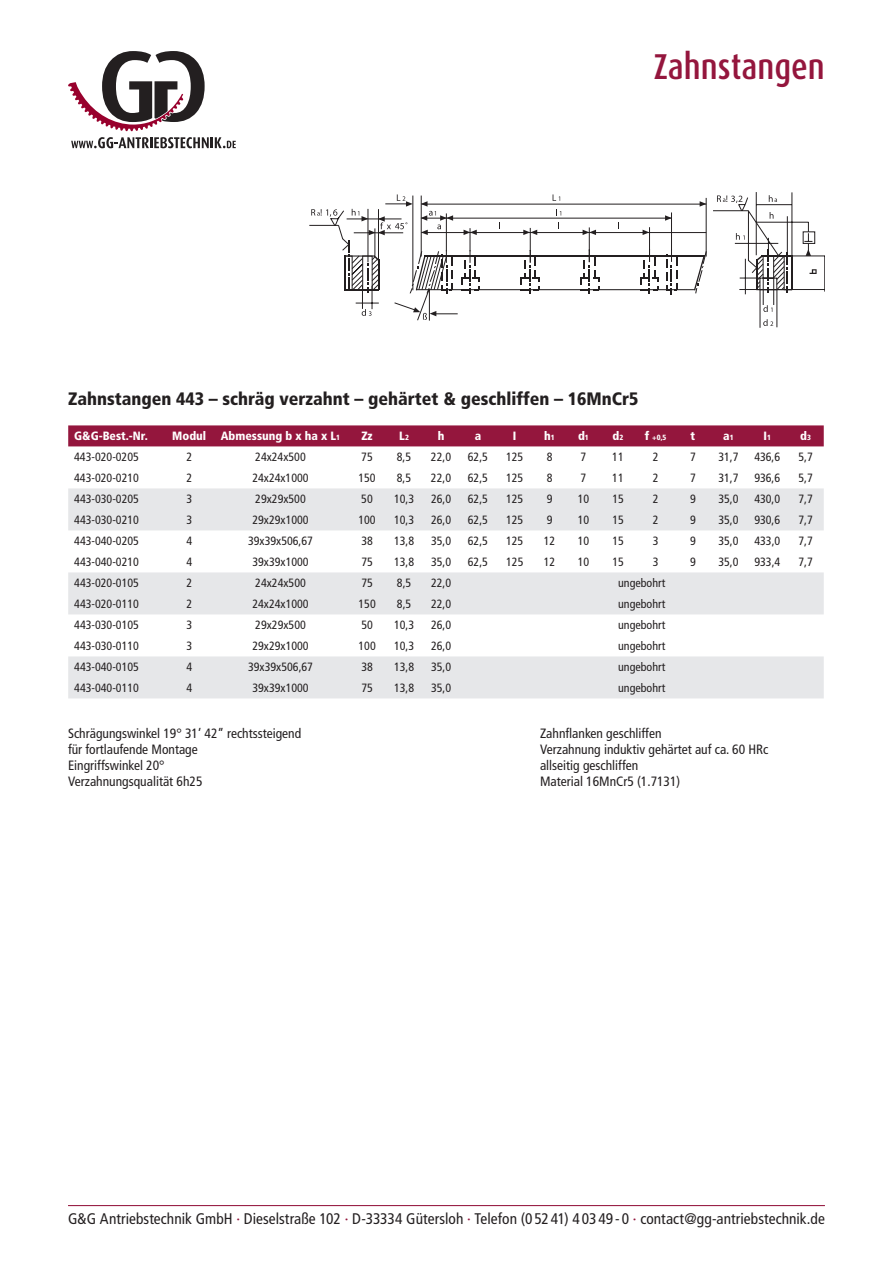
<style>
.page{position:relative;width:893px;height:1263px;background:#fff}
.page>*{position:absolute;margin:0;border:0;box-sizing:border-box;transform-origin:0 0}
.t1{font:500 36px "Dax Condensed";color:#94163d}
.t2{font:900 condensed 18px "Frutiger LT Std";color:#231f20}
.t3{font:condensed 15.3px "Frutiger LT Std";letter-spacing:.005em;color:#231f20}
.t4{font:condensed 13.5px/16.2px "Frutiger LT Std";color:#231f20}
.t5{font:condensed 12px "Frutiger LT Std";color:#231f20}
.t6{font:900 condensed 12px "Frutiger LT Std";color:#fff}
.t7{font:900 condensed 7.5px "Frutiger LT Std";color:#fff}
.s1{font-size:7.5px}
.s2{font-size:12px}
.s3{color:#94163d}
</style>
<div class="page">
<svg style="left:309px;top:209px;width:516px;height:119px"></svg>
<svg style="left:351px;top:192px;width:462px;height:99px"></svg>
<div style="left:68px;top:425px;width:756px;height:21px;background:#94163d"></div>
<svg style="left:68px;top:488px;width:756px;height:210px;fill:#e6e7e9"></svg>
<hr style="left:68px;top:1205px;width:757px;height:1px;background:#94163d">
<svg style="left:71px;top:137px;width:165px;height:11px"></svg>
<svg style="left:68px;top:51px;width:137px;height:80px"></svg>
<h1 class="t1" style="left:654px;top:47px;width:173px">Zahnstangen</h1>
<h2 class="t2" style="left:68px;top:388px;width:572px">Zahnstangen 443 – schräg verzahnt – gehärtet &amp; geschliffen – 16MnCr5</h2>
<p class="t6" style="left:74px;top:429px;width:75px">G&amp;G-Best.-Nr.</p>
<p class="t6" style="left:172px;top:429px;width:169px">Modul Abmessung b x ha x L<span class="s1">1</span></p>
<p class="t6" style="left:361px;top:429px;width:13px">Zz</p>
<p class="t6" style="left:399px;top:429px;width:11px">L<span class="s1">2</span></p>
<p class="t6" style="left:438px;top:429px;width:8px">h</p>
<p class="t6" style="left:475px;top:429px;width:8px">a</p>
<p class="t6" style="left:513px;top:429px;width:5px">I</p>
<p class="t6" style="left:544px;top:429px;width:12px">h<span class="s1">1</span></p>
<p class="t6" style="left:578px;top:429px;width:12px">d<span class="s1">1</span></p>
<p class="t6" style="left:613px;top:429px;width:12px">d<span class="s1">2</span></p>
<p class="t7" style="left:645px;top:433px;width:23px"><span class="s2">f</span> +0,5</p>
<p class="t6" style="left:691px;top:429px;width:6px">t</p>
<p class="t6" style="left:723px;top:429px;width:12px">a<span class="s1">1</span></p>
<p class="t6" style="left:763px;top:429px;width:9px">I<span class="s1">1</span></p>
<p class="t6" style="left:800px;top:429px;width:12px">d<span class="s1">3</span></p>
<p class="t5" style="left:74px;top:450px;width:66px">443-020-0205</p>
<p class="t5" style="left:186px;top:450px;width:7px">2</p>
<p class="t5" style="left:255px;top:450px;width:52px">24x24x500</p>
<p class="t5" style="left:361px;top:450px;width:13px">75</p>
<p class="t5" style="left:397px;top:450px;width:16px">8,5</p>
<p class="t5" style="left:431px;top:450px;width:22px">22,0</p>
<p class="t5" style="left:468px;top:450px;width:22px">62,5</p>
<p class="t5" style="left:506px;top:450px;width:19px">125</p>
<p class="t5" style="left:547px;top:450px;width:7px">8</p>
<p class="t5" style="left:580px;top:450px;width:7px">7</p>
<p class="t5" style="left:612px;top:450px;width:13px">11</p>
<p class="t5" style="left:653px;top:450px;width:7px">2</p>
<p class="t5" style="left:690px;top:450px;width:7px">7</p>
<p class="t5" style="left:718px;top:450px;width:22px">31,7</p>
<p class="t5" style="left:754px;top:450px;width:27px">436,6</p>
<p class="t5" style="left:798px;top:450px;width:16px">5,7</p>
<p class="t5" style="left:74px;top:471px;width:66px">443-020-0210</p>
<p class="t5" style="left:186px;top:471px;width:7px">2</p>
<p class="t5" style="left:252px;top:471px;width:58px">24x24x1000</p>
<p class="t5" style="left:358px;top:471px;width:19px">150</p>
<p class="t5" style="left:397px;top:471px;width:16px">8,5</p>
<p class="t5" style="left:431px;top:471px;width:22px">22,0</p>
<p class="t5" style="left:468px;top:471px;width:22px">62,5</p>
<p class="t5" style="left:506px;top:471px;width:19px">125</p>
<p class="t5" style="left:547px;top:471px;width:7px">8</p>
<p class="t5" style="left:580px;top:471px;width:7px">7</p>
<p class="t5" style="left:612px;top:471px;width:13px">11</p>
<p class="t5" style="left:653px;top:471px;width:7px">2</p>
<p class="t5" style="left:690px;top:471px;width:7px">7</p>
<p class="t5" style="left:718px;top:471px;width:22px">31,7</p>
<p class="t5" style="left:754px;top:471px;width:27px">936,6</p>
<p class="t5" style="left:798px;top:471px;width:16px">5,7</p>
<p class="t5" style="left:74px;top:492px;width:66px">443-030-0205</p>
<p class="t5" style="left:186px;top:492px;width:7px">3</p>
<p class="t5" style="left:255px;top:492px;width:52px">29x29x500</p>
<p class="t5" style="left:361px;top:492px;width:13px">50</p>
<p class="t5" style="left:394px;top:492px;width:22px">10,3</p>
<p class="t5" style="left:431px;top:492px;width:22px">26,0</p>
<p class="t5" style="left:468px;top:492px;width:22px">62,5</p>
<p class="t5" style="left:506px;top:492px;width:19px">125</p>
<p class="t5" style="left:547px;top:492px;width:7px">9</p>
<p class="t5" style="left:578px;top:492px;width:13px">10</p>
<p class="t5" style="left:612px;top:492px;width:13px">15</p>
<p class="t5" style="left:653px;top:492px;width:7px">2</p>
<p class="t5" style="left:690px;top:492px;width:7px">9</p>
<p class="t5" style="left:718px;top:492px;width:22px">35,0</p>
<p class="t5" style="left:754px;top:492px;width:27px">430,0</p>
<p class="t5" style="left:798px;top:492px;width:16px">7,7</p>
<p class="t5" style="left:74px;top:513px;width:66px">443-030-0210</p>
<p class="t5" style="left:186px;top:513px;width:7px">3</p>
<p class="t5" style="left:252px;top:513px;width:58px">29x29x1000</p>
<p class="t5" style="left:358px;top:513px;width:19px">100</p>
<p class="t5" style="left:394px;top:513px;width:22px">10,3</p>
<p class="t5" style="left:431px;top:513px;width:22px">26,0</p>
<p class="t5" style="left:468px;top:513px;width:22px">62,5</p>
<p class="t5" style="left:506px;top:513px;width:19px">125</p>
<p class="t5" style="left:547px;top:513px;width:7px">9</p>
<p class="t5" style="left:578px;top:513px;width:13px">10</p>
<p class="t5" style="left:612px;top:513px;width:13px">15</p>
<p class="t5" style="left:653px;top:513px;width:7px">2</p>
<p class="t5" style="left:690px;top:513px;width:7px">9</p>
<p class="t5" style="left:718px;top:513px;width:22px">35,0</p>
<p class="t5" style="left:754px;top:513px;width:27px">930,6</p>
<p class="t5" style="left:798px;top:513px;width:16px">7,7</p>
<p class="t5" style="left:74px;top:534px;width:66px">443-040-0205</p>
<p class="t5" style="left:186px;top:534px;width:7px">4</p>
<p class="t5" style="left:248px;top:534px;width:66px">39x39x506,67</p>
<p class="t5" style="left:361px;top:534px;width:13px">38</p>
<p class="t5" style="left:394px;top:534px;width:22px">13,8</p>
<p class="t5" style="left:431px;top:534px;width:22px">35,0</p>
<p class="t5" style="left:468px;top:534px;width:22px">62,5</p>
<p class="t5" style="left:506px;top:534px;width:19px">125</p>
<p class="t5" style="left:544px;top:534px;width:13px">12</p>
<p class="t5" style="left:578px;top:534px;width:13px">10</p>
<p class="t5" style="left:612px;top:534px;width:13px">15</p>
<p class="t5" style="left:653px;top:534px;width:7px">3</p>
<p class="t5" style="left:690px;top:534px;width:7px">9</p>
<p class="t5" style="left:718px;top:534px;width:22px">35,0</p>
<p class="t5" style="left:754px;top:534px;width:27px">433,0</p>
<p class="t5" style="left:798px;top:534px;width:16px">7,7</p>
<p class="t5" style="left:74px;top:555px;width:66px">443-040-0210</p>
<p class="t5" style="left:186px;top:555px;width:7px">4</p>
<p class="t5" style="left:252px;top:555px;width:58px">39x39x1000</p>
<p class="t5" style="left:361px;top:555px;width:13px">75</p>
<p class="t5" style="left:394px;top:555px;width:22px">13,8</p>
<p class="t5" style="left:431px;top:555px;width:22px">35,0</p>
<p class="t5" style="left:468px;top:555px;width:22px">62,5</p>
<p class="t5" style="left:506px;top:555px;width:19px">125</p>
<p class="t5" style="left:544px;top:555px;width:13px">12</p>
<p class="t5" style="left:578px;top:555px;width:13px">10</p>
<p class="t5" style="left:612px;top:555px;width:13px">15</p>
<p class="t5" style="left:653px;top:555px;width:7px">3</p>
<p class="t5" style="left:690px;top:555px;width:7px">9</p>
<p class="t5" style="left:718px;top:555px;width:22px">35,0</p>
<p class="t5" style="left:754px;top:555px;width:27px">933,4</p>
<p class="t5" style="left:798px;top:555px;width:16px">7,7</p>
<p class="t5" style="left:74px;top:576px;width:66px">443-020-0105</p>
<p class="t5" style="left:186px;top:576px;width:7px">2</p>
<p class="t5" style="left:255px;top:576px;width:52px">24x24x500</p>
<p class="t5" style="left:361px;top:576px;width:13px">75</p>
<p class="t5" style="left:397px;top:576px;width:16px">8,5</p>
<p class="t5" style="left:431px;top:576px;width:22px">22,0</p>
<p class="t5" style="left:618px;top:576px;width:49px">ungebohrt</p>
<p class="t5" style="left:74px;top:597px;width:66px">443-020-0110</p>
<p class="t5" style="left:186px;top:597px;width:7px">2</p>
<p class="t5" style="left:252px;top:597px;width:58px">24x24x1000</p>
<p class="t5" style="left:358px;top:597px;width:19px">150</p>
<p class="t5" style="left:397px;top:597px;width:16px">8,5</p>
<p class="t5" style="left:431px;top:597px;width:22px">22,0</p>
<p class="t5" style="left:618px;top:597px;width:49px">ungebohrt</p>
<p class="t5" style="left:74px;top:618px;width:66px">443-030-0105</p>
<p class="t5" style="left:186px;top:618px;width:7px">3</p>
<p class="t5" style="left:255px;top:618px;width:52px">29x29x500</p>
<p class="t5" style="left:361px;top:618px;width:13px">50</p>
<p class="t5" style="left:394px;top:618px;width:22px">10,3</p>
<p class="t5" style="left:431px;top:618px;width:22px">26,0</p>
<p class="t5" style="left:618px;top:618px;width:49px">ungebohrt</p>
<p class="t5" style="left:74px;top:639px;width:66px">443-030-0110</p>
<p class="t5" style="left:186px;top:639px;width:7px">3</p>
<p class="t5" style="left:252px;top:639px;width:58px">29x29x1000</p>
<p class="t5" style="left:358px;top:639px;width:19px">100</p>
<p class="t5" style="left:394px;top:639px;width:22px">10,3</p>
<p class="t5" style="left:431px;top:639px;width:22px">26,0</p>
<p class="t5" style="left:618px;top:639px;width:49px">ungebohrt</p>
<p class="t5" style="left:74px;top:660px;width:66px">443-040-0105</p>
<p class="t5" style="left:186px;top:660px;width:7px">4</p>
<p class="t5" style="left:248px;top:660px;width:66px">39x39x506,67</p>
<p class="t5" style="left:361px;top:660px;width:13px">38</p>
<p class="t5" style="left:394px;top:660px;width:22px">13,8</p>
<p class="t5" style="left:431px;top:660px;width:22px">35,0</p>
<p class="t5" style="left:618px;top:660px;width:49px">ungebohrt</p>
<p class="t5" style="left:74px;top:681px;width:66px">443-040-0110</p>
<p class="t5" style="left:186px;top:681px;width:7px">4</p>
<p class="t5" style="left:252px;top:681px;width:58px">39x39x1000</p>
<p class="t5" style="left:361px;top:681px;width:13px">75</p>
<p class="t5" style="left:394px;top:681px;width:22px">13,8</p>
<p class="t5" style="left:431px;top:681px;width:22px">35,0</p>
<p class="t5" style="left:618px;top:681px;width:49px">ungebohrt</p>
<p class="t4" style="left:540px;top:725px;width:230px">Zahnflanken geschliffen<br>Verzahnung induktiv gehärtet auf ca. 60 HRc allseitig geschliffen<br>Material 16MnCr5 (1.7131)</p>
<p class="t4" style="left:68px;top:725px;width:235px">Schrägungswinkel 19° 31’ 42” rechtssteigend für fortlaufende Montage<br>Eingriffswinkel 20°<br>Verzahnungsqualität 6h25</p>
<p class="t3" style="left:68px;top:1209px;width:758px">G&amp;G Antriebstechnik GmbH <span class="s3">·</span> Dieselstraße 102 <span class="s3">·</span> D-33334 Gütersloh <span class="s3">·</span> Telefon (0 52 41) 4 03 49 - 0 <span class="s3">·</span> contact@gg-antriebstechnik.de</p>
</div>
